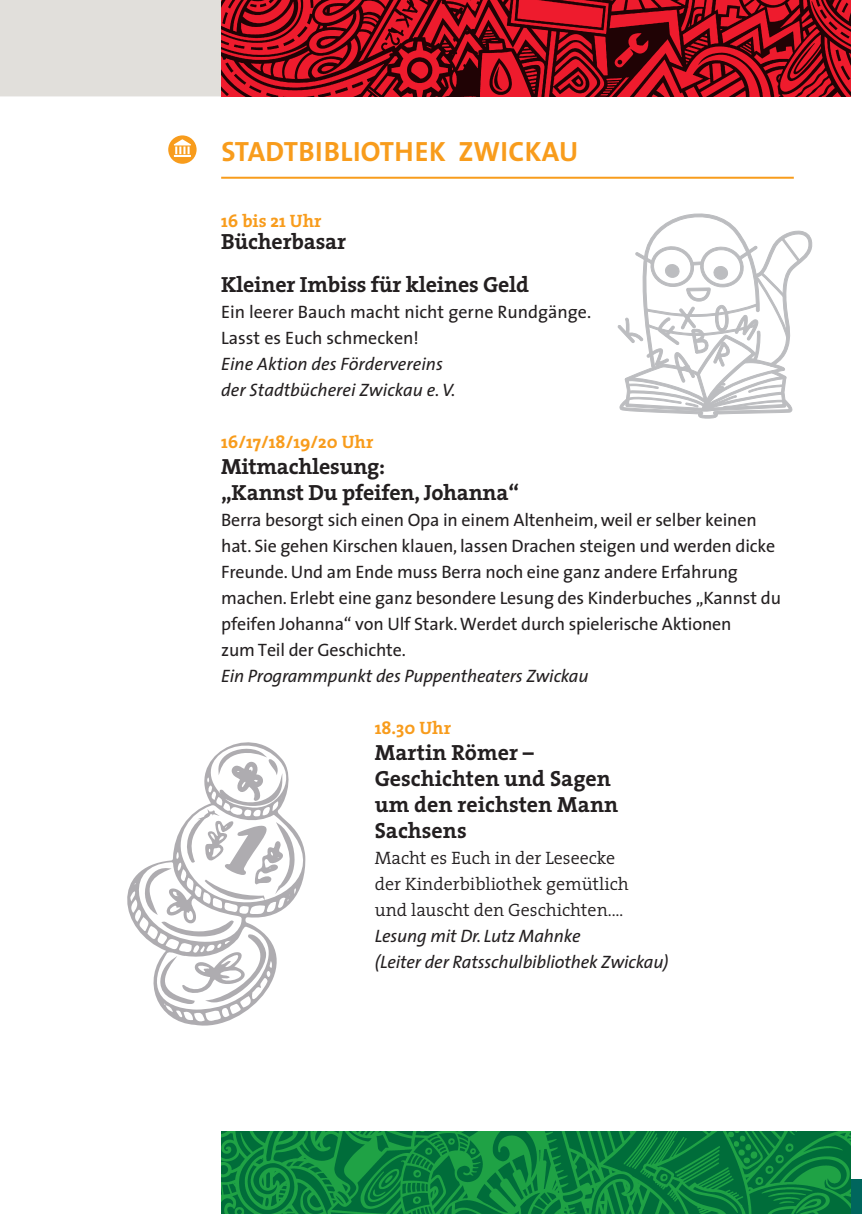
<style>
.page{position:relative;width:862px;height:1214px;background:#fff}
.page>*{position:absolute;margin:0;border:0;box-sizing:border-box;transform-origin:0 0}
.t1{font:700 28px "The Sans B W7";letter-spacing:.015em;color:#f89c1c}
.t2{font:700 22px/26px "The Serif";letter-spacing:-.01em;color:#231f20}
.t3{font:18px/26px "The Sans";letter-spacing:-.01em;color:#231f20}
.t4{font:italic 18px/26px "The Sans";letter-spacing:-.01em;color:#231f20}
.t5{font:300 18px/26px "The Serif";color:#231f20}
.t6{font:700 18px "The Serif";color:#f89c1c}
</style>
<div class="page">
<div style="left:0;top:0;width:221px;height:96px;background:#e1dfdb"></div>
<div style="left:850px;top:1179px;width:12px;height:34px;background:#00665d"></div>
<img style="left:221px;top:0;width:629px;height:96px">
<img style="left:221px;top:1131px;width:629px;height:82px">
<hr style="left:221px;top:177px;width:573px;height:2px;background:#f89c1c">
<svg style="left:617px;top:213px;width:196px;height:206px"></svg>
<div style="left:168px;top:135px;width:29px;height:29px;background:#f89c1c;border-radius:50%"></div>
<svg style="left:174px;top:139px;width:17px;height:18px"></svg>
<svg style="left:127px;top:742px;width:179px;height:284px"></svg>
<h1 class="t1" style="left:221px;top:134px;width:358px">STADTBIBLIOTHEK ZWICKAU</h1>
<p class="t6" style="left:221px;top:206px;width:102px">16 bis 21 Uhr</p>
<p class="t2" style="left:221px;top:220px;width:309px;line-height:42.4px">Bücherbasar<br>Kleiner Imbiss für kleines Geld</p>
<p class="t3" style="left:221px;top:298px;width:371px">Ein leerer Bauch macht nicht gerne Rundgänge.<br>Lasst es Euch schmecken!</p>
<p class="t4" style="left:221px;top:350px;width:236px">Eine Aktion des Fördervereins der Stadtbücherei Zwickau e. V.</p>
<p class="t6" style="left:221px;top:426px;width:154px">16/17/18/19/20 Uhr</p>
<p class="t2" style="left:221px;top:452px;width:299px">Mitmachlesung:<br>„Kannst Du pfeifen, Johanna“</p>
<p class="t3" style="left:221px;top:506px;width:561px">Berra besorgt sich einen Opa in einem Altenheim, weil er selber keinen hat. Sie gehen Kirschen klauen, lassen Drachen steigen und werden dicke Freunde. Und am Ende muss Berra noch eine ganz andere Erfahrung machen. Erlebt eine ganz besondere Lesung des Kinderbuches „Kannst du pfeifen Johanna“ von Ulf Stark. Werdet durch spielerische Aktionen<br>zum Teil der Geschichte.</p>
<p class="t4" style="left:221px;top:662px;width:369px">Ein Programmpunkt des Puppentheaters Zwickau</p>
<p class="t6" style="left:375px;top:712px;width:78px">18.30 Uhr</p>
<p class="t2" style="left:375px;top:738px;width:245px">Martin Römer –<br>Geschichten und Sagen um den reichsten Mann<br>Sachsens</p>
<p class="t5" style="left:375px;top:844px;width:255px">Macht es Euch in der Leseecke der Kinderbibliothek gemütlich und lauscht den Geschichten.…</p>
<p class="t4" style="left:375px;top:922px;width:295px">Lesung mit Dr. Lutz Mahnke<br>(Leiter der Ratsschulbibliothek Zwickau)</p>
</div>
